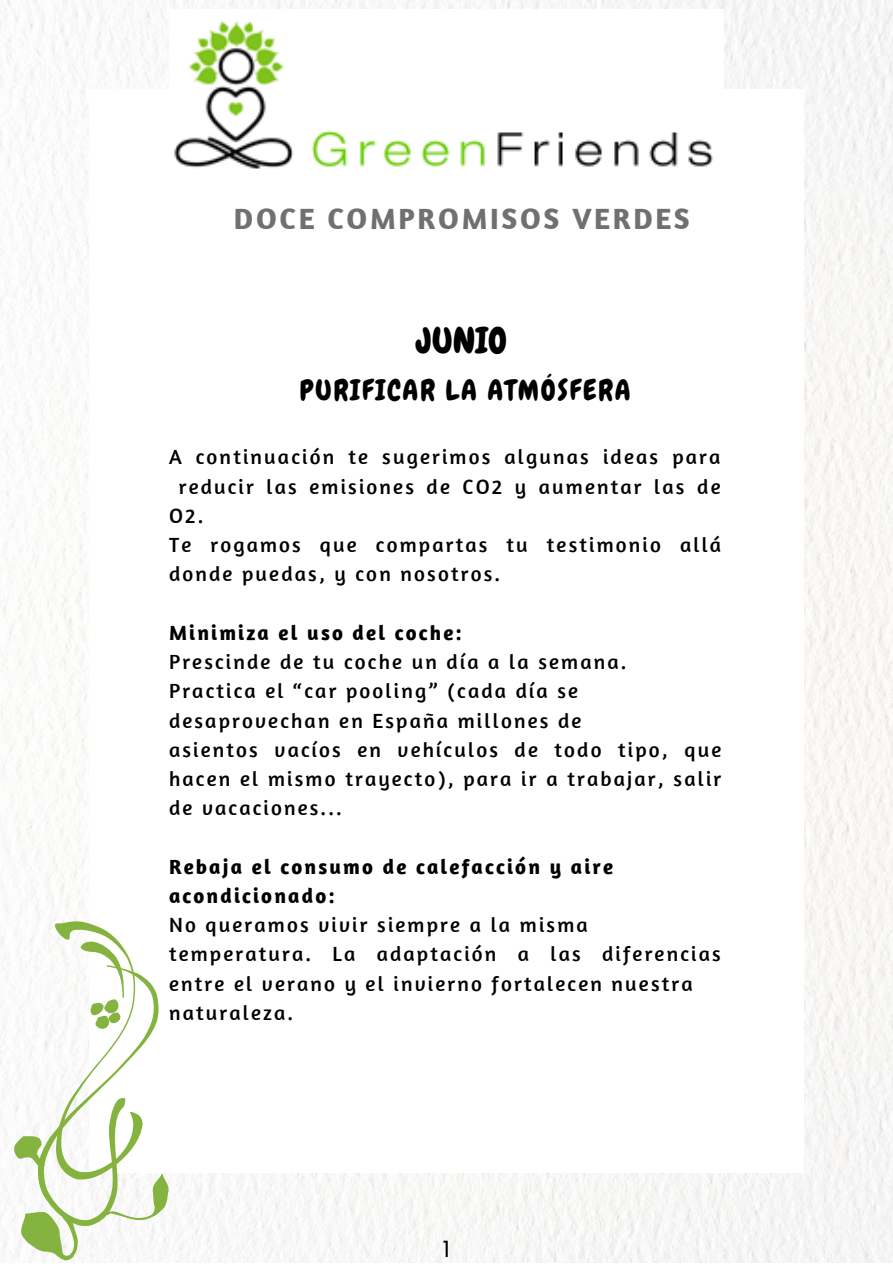
<style>
.page{position:relative;width:893px;height:1264px;background:#fff}
.page>*{position:absolute;margin:0;border:0;box-sizing:border-box;transform-origin:0 0}
.t1{font:36px "Chewy";color:#000}
.t2{font:700 30px "Amaranth";letter-spacing:.09em;color:#707070}
.t3{font:28.5px "Chewy";letter-spacing:.065em;color:#000}
.t4{font:22.5px "Poppins";color:#000}
.t5{font:21px/29.2px "Amaranth";letter-spacing:.105em;color:#000}
.t6{font:700 21px "Amaranth";letter-spacing:.105em;color:#000}
</style>
<div class="page">
<img style="left:0;top:0;width:892px;height:1262px">
<div style="left:89px;top:89px;width:714px;height:1083px;background:#fff"></div>
<img style="left:169px;top:10px;width:554px;height:158px">
<svg style="left:0;top:893px;width:108px;height:57px"></svg>
<svg style="left:0;top:950px;width:248px;height:290px"></svg>
<svg style="left:12px;top:1192px;width:79px;height:70px"></svg>
<svg style="left:104px;top:1167px;width:76px;height:73px"></svg>
<svg style="left:8px;top:1128px;width:48px;height:49px"></svg>
<svg style="left:79px;top:932px;width:61px;height:101px"></svg>
<p class="t2" style="left:234px;top:200px;width:457px">DOCE COMPROMISOS VERDES</p>
<p class="t1" style="left:416px;top:318px;width:92px">JUNIO</p>
<p class="t3" style="left:300px;top:372px;width:332px">PURIFICAR LA ATMÓSFERA</p>
<p class="t5" style="left:169px;top:442px;width:553px">A continuación te sugerimos algunas ideas para</p>
<p class="t5" style="left:179px;top:471px;width:543px">reducir las emisiones de CO2 y aumentar las de</p>
<p class="t5" style="left:169px;top:500px;width:36px">O2.</p>
<p class="t5" style="left:169px;top:529px;width:553px">Te rogamos que compartas tu testimonio allá donde puedas, y con nosotros.</p>
<p class="t6" style="left:169px;top:619px;width:294px">Minimiza el uso del coche:</p>
<p class="t5" style="left:169px;top:646px;width:459px">Prescinde de tu coche un día a la semana.</p>
<p class="t5" style="left:169px;top:676px;width:410px">Practica el “car pooling” (cada día se</p>
<p class="t5" style="left:169px;top:705px;width:414px">desaprovechan en España millones de</p>
<p class="t5" style="left:169px;top:734px;width:553px;text-align:justify">asientos vacíos en vehículos de todo tipo, que hacen el mismo trayecto), para ir a trabajar, salir de vacaciones...</p>
<p class="t6" style="left:169px;top:853px;width:445px">Rebaja el consumo de calefacción y aire</p>
<p class="t6" style="left:169px;top:882px;width:167px">acondicionado:</p>
<p class="t5" style="left:169px;top:909px;width:420px">No queramos vivir siempre a la misma</p>
<p class="t5" style="left:169px;top:939px;width:553px">temperatura. La adaptación a las diferencias entre el verano y el invierno fortalecen nuestra</p>
<p class="t5" style="left:169px;top:997px;width:126px">naturaleza.</p>
<p class="t4" style="left:442px;top:1233px;width:9px">1</p>
</div>
